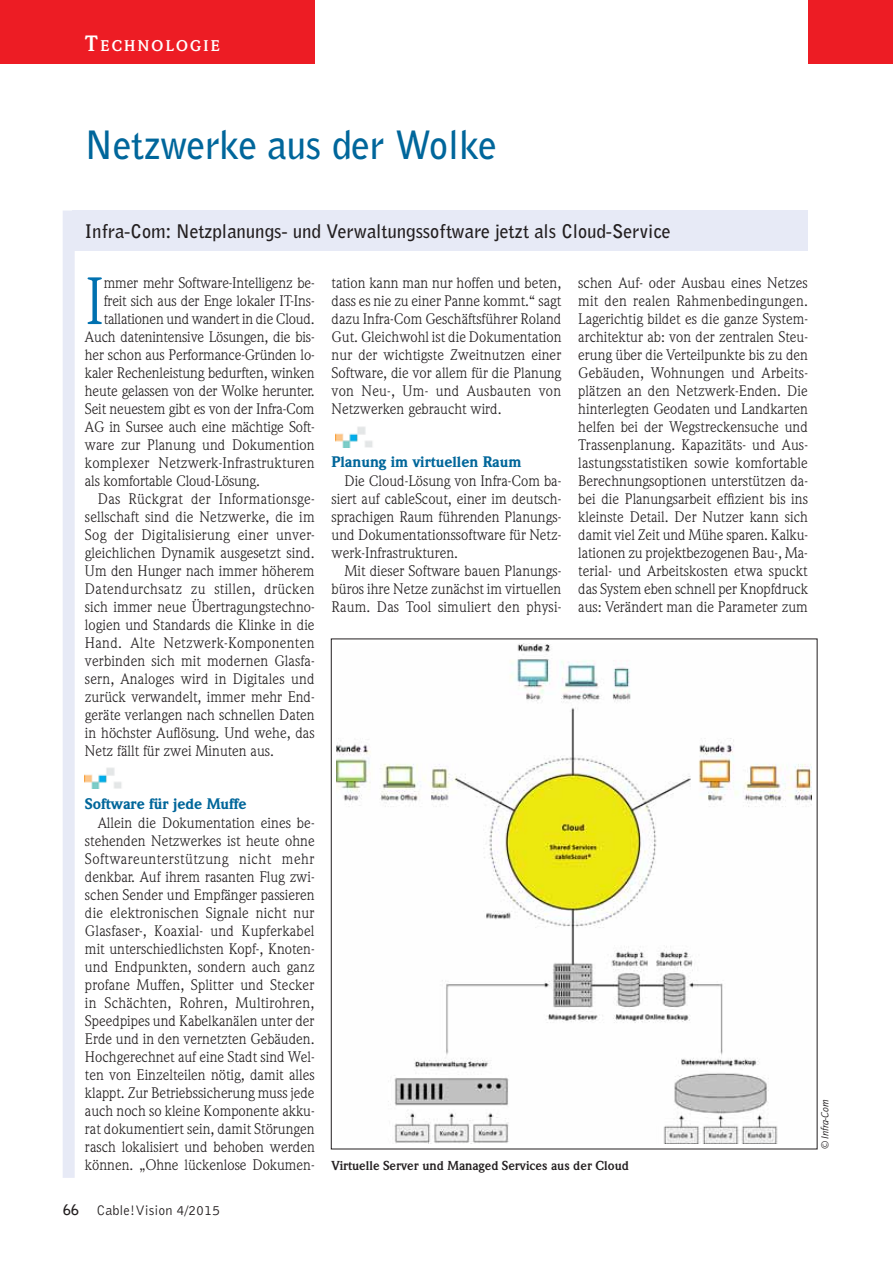
<style>
.page{position:relative;width:893px;height:1263px;background:#fff}
.page>*{position:absolute;margin:0;border:0;box-sizing:border-box;transform-origin:0 0}
.t1{font:65.55px "Weidemann";color:#0071b0}
.t2{font:700 39px "Bell Gothic BT";color:#00669b}
.t3{font:700 18.75px "Bell Gothic BT";color:#231f20}
.t4{font:700 15.15px "Weidemann";letter-spacing:.145em;color:#fff}
.t5{font:15px/18px "Weidemann";color:#231f20;text-align:justify}
.t6{font:15px "Weidemann";letter-spacing:.02em;color:#231f20}
.t7{font:900 15px "Weidemann";color:#00669a}
.t8{font:14.25px "Bell Gothic BT";color:#231f20}
.t9{font:700 12.75px "Weidemann";color:#231f20}
.t10{font:italic 10.5px "Quay Sans ITC Com";color:#231f20}
.s1{font-size:21.75px}
.s2{font-weight:700}
</style>
<div class="page">
<div style="left:63px;top:211px;width:12px;height:967px;background:#e7eaf6"></div>
<div style="left:0;top:0;width:315px;height:64px;background:#ed1c24"></div>
<div style="left:808px;top:0;width:85px;height:64px;background:#ed1c24"></div>
<div style="left:72px;top:211px;width:736px;height:40px;background:#e7eaf6"></div>
<img style="left:85px;top:767px;width:37px;height:22px">
<img style="left:336px;top:426px;width:37px;height:21px">
<img style="left:337px;top:643px;width:474px;height:501px">
<p class="t4" style="left:85px;top:40px;width:136px"><span class="s1">T</span>ECHNOLOGIE</p>
<h2 class="t2" style="left:85px;top:129px;width:412px">Netzwerke aus der Wolke</h2>
<p class="t3" style="left:85px;top:224px;width:586px">Infra-Com: Netzplanungs- und Verwaltungssoftware jetzt als Cloud-Service</p>
<h1 class="t1" style="left:85px;top:277px;width:21px">I</h1>
<p class="t5" style="left:104px;top:275px;width:212px">mmer mehr Software-Intelligenz be-</p>
<p class="t5" style="left:578px;top:275px;width:231px">schen Auf- oder Ausbau eines Netzes mit den realen Rahmenbedingungen.<br>Lagerichtig bildet es die ganze System&shy;architektur ab: von der zentralen Steu&shy;erung über die Verteilpunkte bis zu den Gebäuden, Wohnungen und Arbeits&shy;plätzen an den Netzwerk-Enden. Die hinterlegten Geodaten und Landkarten helfen bei der Wegstreckensuche und Trassenplanung. Kapazitäts- und Aus&shy;lastungsstatistiken sowie komfortable Berechnungsoptionen unterstützen da&shy;bei die Planungsarbeit effizient bis ins kleinste Detail. Der Nutzer kann sich damit viel Zeit und Mühe sparen. Kalku&shy;lationen zu projektbezogenen Bau-, Ma&shy;terial- und Arbeitskosten etwa spuckt das System eben schnell per Knopfdruck aus: Verändert man die Parameter zum</p>
<p class="t5" style="left:332px;top:275px;width:231px">tation kann man nur hoffen und beten, dass es nie zu einer Panne kommt.“ sagt dazu Infra-Com Geschäftsführer Roland Gut. Gleichwohl ist die Dokumentation nur der wichtigste Zweitnutzen einer Software, die vor allem für die Planung von Neu-, Um- und Ausbauten von Netzwerken gebraucht wird.</p>
<p class="t7" style="left:332px;top:457px;width:191px">Planung im virtuellen Raum</p>
<p class="t5" style="left:332px;top:473px;width:231px;text-indent:13px">Die Cloud-Lösung von Infra-Com ba&shy;siert auf cableScout, einer im deutsch&shy;sprachigen Raum führenden Planungs&shy;und Dokumentationssoftware für Netz&shy;werk-Infrastrukturen.</p>
<p class="t5" style="left:332px;top:563px;width:231px;text-indent:13px">Mit dieser Software bauen Planungs&shy;büros ihre Netze zunächst im virtuellen Raum. Das Tool simuliert den physi-</p>
<p class="t5" style="left:104px;top:293px;width:212px">freit sich aus der Enge lokaler IT-Ins-</p>
<p class="t5" style="left:104px;top:311px;width:212px">tallationen und wandert in die Cloud.</p>
<p class="t5" style="left:85px;top:329px;width:231px">Auch datenintensive Lösungen, die bis-</p>
<p class="t5" style="left:85px;top:347px;width:231px">her schon aus Performance-Gründen lo-</p>
<p class="t5" style="left:85px;top:365px;width:231px">kaler Rechenleistung bedurften, winken</p>
<p class="t5" style="left:85px;top:383px;width:231px">heute gelassen von der Wolke herunter.</p>
<p class="t5" style="left:85px;top:401px;width:231px">Seit neuestem gibt es von der Infra-Com</p>
<p class="t5" style="left:85px;top:419px;width:231px">AG in Sursee auch eine mächtige Soft-</p>
<p class="t5" style="left:85px;top:437px;width:231px">ware zur Planung und Dokumention</p>
<p class="t5" style="left:85px;top:455px;width:231px">komplexer Netzwerk-Infrastrukturen</p>
<p class="t5" style="left:85px;top:473px;width:176px">als komfortable Cloud-Lösung.</p>
<p class="t6" style="left:98px;top:493px;width:219px">Das Rückgrat der Informationsge-</p>
<p class="t5" style="left:85px;top:509px;width:231px">sellschaft sind die Netzwerke, die im</p>
<p class="t5" style="left:85px;top:527px;width:231px">Sog der Digitalisierung einer unver-</p>
<p class="t5" style="left:85px;top:545px;width:231px">gleichlichen Dynamik ausgesetzt sind.</p>
<p class="t5" style="left:85px;top:563px;width:231px">Um den Hunger nach immer höherem</p>
<p class="t6" style="left:85px;top:583px;width:231px">Datendurchsatz zu stillen, drücken</p>
<p class="t5" style="left:85px;top:599px;width:231px">sich immer neue Übertragungstechno-</p>
<p class="t5" style="left:85px;top:617px;width:231px">logien und Standards die Klinke in die</p>
<p class="t6" style="left:85px;top:637px;width:231px">Hand. Alte Netzwerk-Komponenten</p>
<p class="t5" style="left:85px;top:653px;width:231px">verbinden sich mit modernen Glasfa-</p>
<p class="t5" style="left:85px;top:671px;width:231px">sern, Analoges wird in Digitales und</p>
<p class="t5" style="left:85px;top:689px;width:231px">zurück verwandelt, immer mehr End-</p>
<p class="t5" style="left:85px;top:707px;width:231px">geräte verlangen nach schnellen Daten</p>
<p class="t5" style="left:85px;top:725px;width:231px">in höchster Auflösung. Und wehe, das</p>
<p class="t5" style="left:85px;top:743px;width:190px">Netz fällt für zwei Minuten aus.</p>
<p class="t7" style="left:85px;top:798px;width:163px">Software für jede Muffe</p>
<p class="t5" style="left:85px;top:815px;width:231px;text-indent:13px">Allein die Dokumentation eines be&shy;stehenden Netzwerkes ist heute ohne Softwareunterstützung nicht mehr denkbar. Auf ihrem rasanten Flug zwi&shy;schen Sender und Empfänger passieren die elektronischen Signale nicht nur Glasfaser-, Koaxial- und Kupferkabel mit unterschiedlichsten Kopf-, Knoten&shy;und Endpunkten, sondern auch ganz profane Muffen, Splitter und Stecker in Schächten, Rohren, Multirohren, Speedpipes und Kabelkanälen unter der Erde und in den vernetzten Gebäuden.<br>Hochgerechnet auf eine Stadt sind Wel&shy;ten von Einzelteilen nötig, damit alles klappt. Zur Betriebssicherung muss jede auch noch so kleine Komponente akku&shy;rat dokumentiert sein, damit Störungen rasch lokalisiert und behoben werden können. „Ohne lückenlose Dokumen-</p>
<p class="t8" style="left:63px;top:1205px;width:159px"><span class="s2">66</span> Cable!Vision 4/2015</p>
<p class="t9" style="left:332px;top:1161px;width:299px">Virtuelle Server und Managed Services aus der Cloud</p>
<p class="t10" style="left:821px;top:1149px;width:51px;rotate:-90deg">© Infra-Com</p>
</div>
